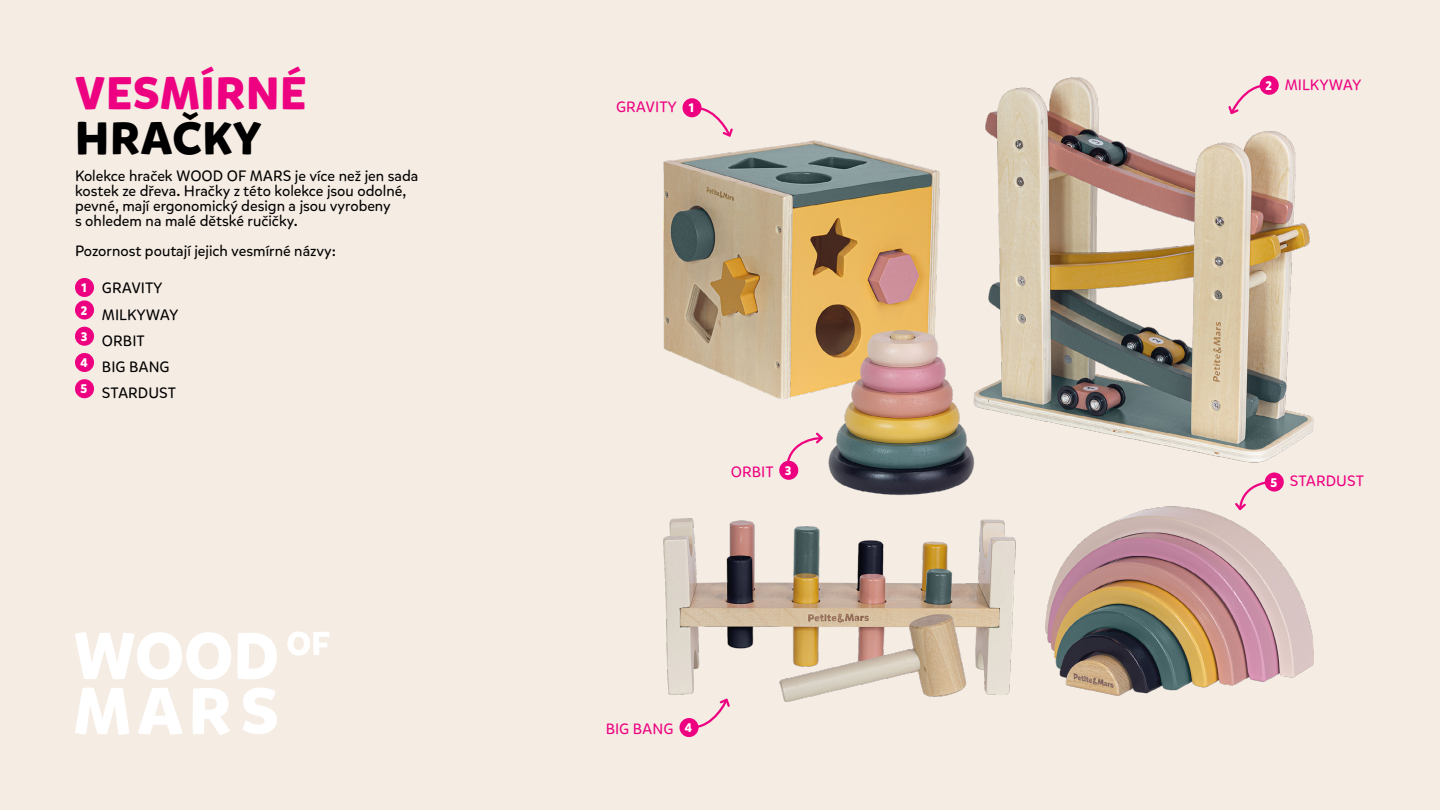
<style>
.page{position:relative;width:1440px;height:810px;background:#f5ece3}
.page>*{position:absolute;margin:0;border:0;box-sizing:border-box;transform-origin:0 0}
.t1{font:700 45.3px "Mikado";letter-spacing:.015em;color:#ed0181}
.t2{font:700 45.3px "Mikado";letter-spacing:.015em;color:#000}
.t3{font:15px/26.2px "Mikado";color:#000}
.t4{font:15px "Mikado";color:#ed0181}
.s1{font-weight:700;font-size:12.38px;color:#fff}
</style>
<div class="page">
<div style="left:75px;top:278px;width:19px;height:19px;background:#ed0181;border-radius:50%"></div>
<div style="left:75px;top:300px;width:19px;height:20px;background:#ed0181;border-radius:50%"></div>
<div style="left:75px;top:327px;width:19px;height:19px;background:#ed0181;border-radius:50%"></div>
<div style="left:75px;top:353px;width:19px;height:19px;background:#ed0181;border-radius:50%"></div>
<div style="left:75px;top:379px;width:19px;height:19px;background:#ed0181;border-radius:50%"></div>
<img style="left:664px;top:77px;width:649px;height:624px">
<svg style="left:692px;top:106px;width:43px;height:33px"></svg>
<div style="left:682px;top:98px;width:20px;height:19px;background:#ed0181;border-radius:50%"></div>
<svg style="left:689px;top:697px;width:43px;height:31px"></svg>
<div style="left:679px;top:718px;width:20px;height:19px;background:#ed0181;border-radius:50%"></div>
<svg style="left:785px;top:431px;width:40px;height:38px"></svg>
<div style="left:779px;top:461px;width:19px;height:19px;background:#ed0181;border-radius:50%"></div>
<svg style="left:1233px;top:479px;width:45px;height:33px"></svg>
<div style="left:1265px;top:473px;width:19px;height:19px;background:#ed0181;border-radius:50%"></div>
<svg style="left:1227px;top:83px;width:42px;height:33px"></svg>
<div style="left:1260px;top:76px;width:19px;height:19px;background:#ed0181;border-radius:50%"></div>
<svg style="left:75px;top:632px;width:156px;height:48px"></svg>
<svg style="left:237px;top:633px;width:40px;height:46px"></svg>
<svg style="left:75px;top:687px;width:54px;height:48px"></svg>
<svg style="left:138px;top:688px;width:44px;height:47px"></svg>
<svg style="left:192px;top:688px;width:38px;height:47px"></svg>
<svg style="left:243px;top:687px;width:34px;height:47px"></svg>
<svg style="left:287px;top:631px;width:42px;height:25px"></svg>
<h1 class="t1" style="left:75px;top:65px;width:233px">VESMÍRNÉ</h1>
<h1 class="t2" style="left:75px;top:110px;width:188px">HRAČKY</h1>
<p class="t3" style="left:75px;top:168px;width:345px;line-height:15px">Kolekce hraček WOOD OF MARS je více než jen sada kostek ze dřeva. Hračky z této kolekce jsou odolné, pevné, mají ergonomický design a jsou vyrobeny<br>s ohledem na malé dětské ručičky.</p>
<p class="t3" style="left:75px;top:238px;width:263px">Pozornost poutají jejich vesmírné názvy:</p>
<p class="t3" style="left:80px;top:275px;width:100px"><span class="s1">1</span> GRAVITY<br><sup>2</sup> MILKYWAY<br><sup>3</sup> ORBIT<br><sup>4</sup> BIG BANG<br><sup>5</sup> STARDUST</p>
<p class="t4" style="left:616px;top:98px;width:79px">GRAVITY <span class="s1">1</span></p>
<p class="t4" style="left:731px;top:463px;width:62px">ORBIT <span class="s1">3</span></p>
<p class="t4" style="left:606px;top:720px;width:88px">BIG BANG <span class="s1">4</span></p>
<p class="t4" style="left:1265px;top:75px;width:97px"><span class="s1">2</span> MILKYWAY</p>
<p class="t4" style="left:1270px;top:472px;width:95px"><span class="s1">5</span> STARDUST</p>
</div>
